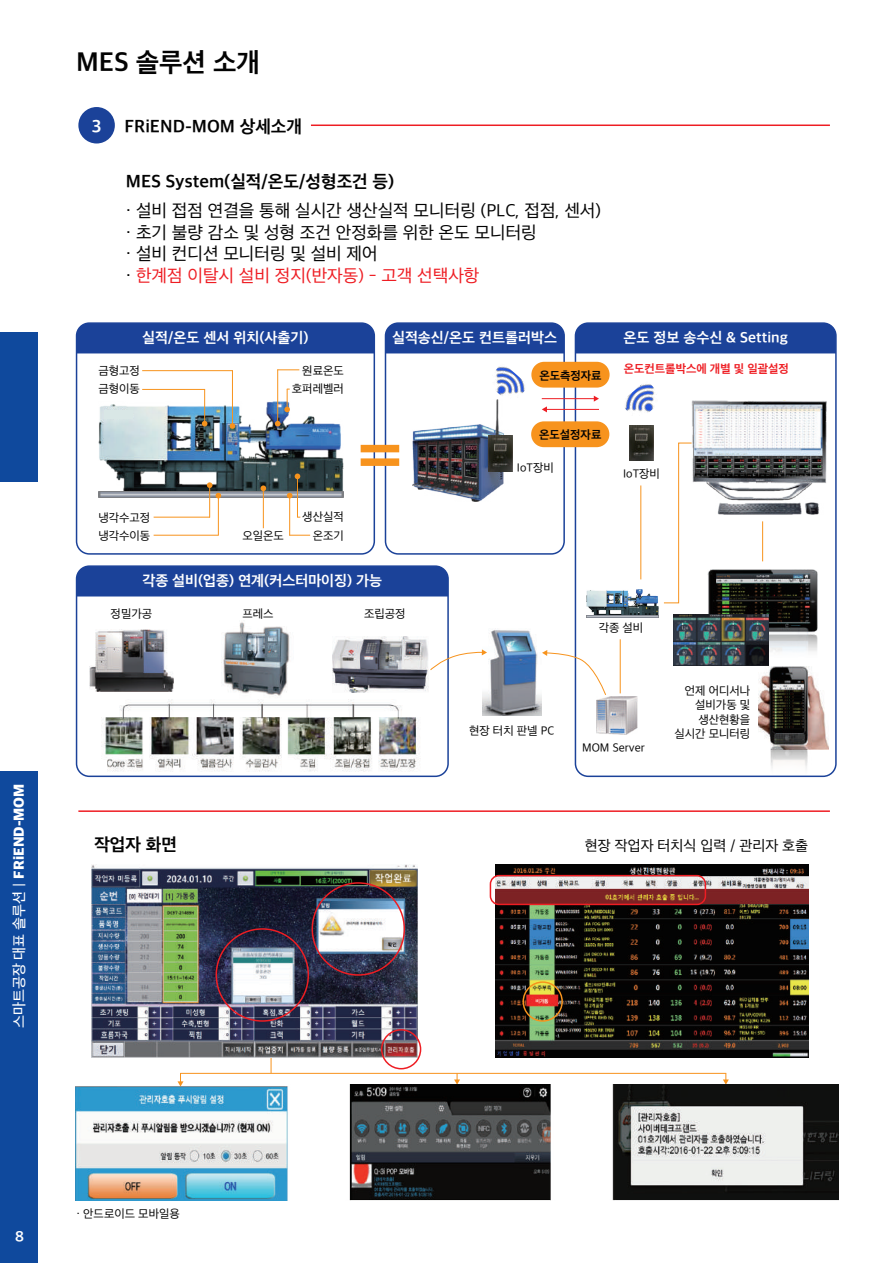
<style>
.page{position:relative;width:893px;height:1263px;background:#fff}
.page>*{position:absolute;margin:0;border:0;box-sizing:border-box;transform-origin:0 0}
.t1{font:700 27px "Apple SD Gothic Neo";color:#030303}
.t2{font:18px/21.6px "Apple SD Gothic Neo";color:#030303}
.t3{font:700 18px "Apple SD Gothic Neo";color:#030303}
.t4{font:700 18px "Apple SD Gothic Neo";color:#fff}
.t5{font:700 15px "Apple SD Gothic Neo";color:#fff}
.t6{font:500 15px "Apple SD Gothic Neo";color:#fff}
.t7{font:15px "Apple SD Gothic Neo";color:#030303}
.t8{font:12px/14.4px "Apple SD Gothic Neo";color:#030303;text-align:right}
.t9{font:700 12px "Apple SD Gothic Neo";color:#ee1d23}
.t10{font:700 12px "Apple SD Gothic Neo";color:#030303}
.s1{font-weight:800}
.s2{color:#ee1d23}
</style>
<div class="page">
<div style="left:0;top:771px;width:37px;height:492px;background:#0f499d"></div>
<div style="left:0;top:332px;width:38px;height:150px;background:#0f499d"></div>
<div style="left:78px;top:107px;width:37px;height:36px;background:#1b4299;border-radius:50%"></div>
<hr style="left:311px;top:125px;width:519px;height:1px;background:#ee1d23">
<hr style="left:78px;top:810px;width:752px;height:2px;background:#ee1d23">
<div style="left:385px;top:322px;width:180px;height:233px;border:2px solid #1b4299;border-radius:13px"></div>
<div style="left:385px;top:323px;width:179px;height:30px;background:#1b4299"></div>
<div style="left:575px;top:322px;width:262px;height:455px;border:2px solid #1b4299;border-radius:13px"></div>
<div style="left:575px;top:323px;width:261px;height:30px;background:#1b4299"></div>
<div style="left:531px;top:362px;width:79px;height:26px;background:#f7931d;border-radius:13px"></div>
<div style="left:531px;top:421px;width:78px;height:26px;background:#f7931d;border-radius:13px"></div>
<div style="left:76px;top:322px;width:299px;height:233px;border:2px solid #1b4299;border-radius:13px"></div>
<div style="left:77px;top:323px;width:297px;height:30px;background:#1b4299"></div>
<div style="left:76px;top:565px;width:373px;height:212px;border:2px solid #1b4299;border-radius:13px"></div>
<div style="left:77px;top:566px;width:371px;height:30px;background:#1b4299"></div>
<img style="left:98px;top:401px;width:246px;height:91px">
<img style="left:98px;top:492px;width:246px;height:6px">
<div style="left:104px;top:410px;width:29px;height:8px;background:#d9e7e6"></div>
<img style="left:586px;top:589px;width:72px;height:29px">
<svg style="left:588px;top:592px;width:8px;height:2px"></svg>
<hr style="left:204px;top:389px;width:1px;height:35px;background:#f7931d">
<svg style="left:202px;top:421px;width:5px;height:5px"></svg>
<hr style="left:209px;top:485px;width:1px;height:32px;background:#f7931d">
<hr style="left:218px;top:495px;width:1px;height:41px;background:#f7931d">
<svg style="left:207px;top:482px;width:14px;height:16px"></svg>
<hr style="left:263px;top:488px;width:1px;height:40px;background:#f7931d">
<svg style="left:261px;top:485px;width:5px;height:6px"></svg>
<hr style="left:297px;top:476px;width:1px;height:41px;background:#f7931d">
<svg style="left:295px;top:473px;width:5px;height:6px"></svg>
<hr style="left:289px;top:495px;width:1px;height:41px;background:#f7931d">
<svg style="left:287px;top:493px;width:5px;height:5px"></svg>
<hr style="left:232px;top:370px;width:1px;height:56px;background:#f7931d">
<svg style="left:230px;top:423px;width:5px;height:6px"></svg>
<hr style="left:142px;top:389px;width:63px;height:1px;background:#f7931d">
<hr style="left:154px;top:517px;width:56px;height:1px;background:#f7931d">
<hr style="left:154px;top:535px;width:64px;height:1px;background:#f7931d">
<svg style="left:289px;top:535px;width:21px;height:1px"></svg>
<hr style="left:142px;top:370px;width:91px;height:1px;background:#f7931d">
<hr style="left:277px;top:369px;width:1px;height:55px;background:#f7931d">
<svg style="left:275px;top:421px;width:6px;height:5px"></svg>
<svg style="left:277px;top:369px;width:22px;height:1px"></svg>
<div style="left:361px;top:445px;width:38px;height:7px;background:#f7931d"></div>
<div style="left:361px;top:458px;width:38px;height:8px;background:#f7931d"></div>
<hr style="left:542px;top:398px;width:53px;height:1px;background:#ee1d23">
<svg style="left:594px;top:396px;width:5px;height:6px"></svg>
<hr style="left:546px;top:409px;width:53px;height:1px;background:#ee1d23">
<svg style="left:542px;top:406px;width:5px;height:6px"></svg>
<svg style="left:284px;top:389px;width:6px;height:23px"></svg>
<img style="left:412px;top:405px;width:100px;height:96px">
<img style="left:496px;top:366px;width:29px;height:39px">
<img style="left:625px;top:384px;width:29px;height:29px">
<img style="left:692px;top:400px;width:134px;height:114px">
<img style="left:89px;top:629px;width:85px;height:62px">
<img style="left:221px;top:622px;width:69px;height:78px">
<img style="left:332px;top:637px;width:96px;height:55px">
<img style="left:482px;top:630px;width:59px;height:86px">
<img style="left:101px;top:700px;width:319px;height:72px">
<img style="left:708px;top:570px;width:109px;height:87px">
<img style="left:674px;top:615px;width:94px;height:50px">
<img style="left:758px;top:667px;width:71px;height:110px">
<img style="left:596px;top:697px;width:41px;height:37px">
<svg style="left:430px;top:649px;width:57px;height:22px"></svg>
<svg style="left:542px;top:650px;width:64px;height:46px"></svg>
<svg style="left:178px;top:1074px;width:5px;height:11px"></svg>
<svg style="left:271px;top:1058px;width:1px;height:15px"></svg>
<hr style="left:180px;top:1073px;width:546px;height:1px;background:#f7931d">
<svg style="left:454px;top:1073px;width:6px;height:12px"></svg>
<svg style="left:723px;top:1073px;width:6px;height:12px"></svg>
<hr style="left:640px;top:485px;width:1px;height:94px;background:#f7931d">
<hr style="left:762px;top:521px;width:1px;height:40px;background:#f7931d">
<hr style="left:620px;top:639px;width:1px;height:54px;background:#f7931d">
<img style="left:92px;top:865px;width:326px;height:193px">
<img style="left:496px;top:865px;width:312px;height:193px">
<img style="left:75px;top:1085px;width:764px;height:115px">
<div style="left:216px;top:928px;width:93px;height:94px;border:2px solid #ee1d23;border-radius:50%"></div>
<div style="left:312px;top:882px;width:93px;height:94px;border:2px solid #ee1d23;border-radius:50%"></div>
<div style="left:381px;top:1029px;width:40px;height:40px;border:2px solid #ee1d23;border-radius:50%"></div>
<div style="left:522px;top:981px;width:41px;height:41px;border:2px solid #f7931d;border-radius:50%"></div>
<div style="left:490px;top:875px;width:216px;height:30px;border:2px solid #ee1d23;border-radius:9px"></div>
<img style="left:488px;top:436px;width:24px;height:35px">
<img style="left:629px;top:425px;width:24px;height:36px">
<svg style="left:664px;top:442px;width:28px;height:162px"></svg>
<p class="t6" style="left:9px;top:1028px;width:246px;rotate:-90deg">스마트공장 대표 솔루션 | <span class="s1">FRiEND-MOM</span></p>
<h1 class="t1" style="left:76px;top:43px;width:185px">MES 솔루션 소개</h1>
<h2 class="t4" style="left:92px;top:113px;width:11px">3</h2>
<h2 class="t3" style="left:124px;top:113px;width:179px">FRiEND-MOM 상세소개</h2>
<h2 class="t3" style="left:126px;top:168px;width:270px">MES System(실적/온도/성형조건 등)</h2>
<h2 class="t2" style="left:126px;top:199px;width:477px">· 설비 접점 연결을 통해 실시간 생산실적 모니터링 (PLC, 접점, 센서) · 초기 불량 감소 및 성형 조건 안정화를 위한 온도 모니터링<br>· 설비 컨디션 모니터링 및 설비 제어<br>· <span class="s2">한계점 이탈시 설비 정지(반자동) - 고객 선택사항</span></h2>
<p class="t5" style="left:142px;top:327px;width:168px">실적/온도 센서 위치(사출기)</p>
<p class="t8" style="left:98px;top:363px;width:43px">금형고정</p>
<p class="t8" style="left:98px;top:381px;width:43px">금형이동</p>
<p class="t8" style="left:302px;top:363px;width:43px">원료온도</p>
<p class="t8" style="left:292px;top:381px;width:53px">호퍼레벨러</p>
<p class="t5" style="left:392px;top:327px;width:167px">실적송신/온도 컨트롤러박스</p>
<p class="t5" style="left:624px;top:327px;width:166px">온도 정보 송수신 &amp; Setting</p>
<p class="t10" style="left:539px;top:367px;width:64px">온도측정자료</p>
<p class="t9" style="left:624px;top:360px;width:167px">온도컨트롤박스에 개별 및 일괄설정</p>
<p class="t8" style="left:98px;top:510px;width:53px">냉각수고정</p>
<p class="t8" style="left:98px;top:528px;width:53px">냉각수이동</p>
<p class="t8" style="left:302px;top:509px;width:43px">생산실적</p>
<p class="t8" style="left:242px;top:527px;width:43px">오일온도</p>
<p class="t8" style="left:313px;top:527px;width:33px">온조기</p>
<p class="t5" style="left:142px;top:570px;width:241px">각종 설비(업종) 연계(커스터마이징) 가능</p>
<p class="t10" style="left:539px;top:426px;width:64px">온도설정자료</p>
<p class="t8" style="left:517px;top:460px;width:38px">IoT장비</p>
<p class="t8" style="left:623px;top:466px;width:38px">IoT장비</p>
<p class="t8" style="left:111px;top:605px;width:43px">정밀가공</p>
<p class="t8" style="left:243px;top:605px;width:33px">프레스</p>
<p class="t8" style="left:364px;top:605px;width:43px">조립공정</p>
<p class="t8" style="left:599px;top:620px;width:46px">각종 설비</p>
<p class="t8" style="left:469px;top:723px;width:87px">현장 터치 판넬 PC</p>
<p class="t8" style="left:582px;top:739px;width:64px">MOM Server</p>
<p class="t8" style="left:674px;top:683px;width:77px">언제 어디서나 설비가동 및 생산현황을 실시간 모니터링</p>
<h2 class="t3" style="left:94px;top:831px;width:84px">작업자 화면</h2>
<p class="t7" style="left:585px;top:835px;width:225px">현장 작업자 터치식 입력 / 관리자 호출</p>
<p class="t5" style="left:15px;top:1225px;width:10px">8</p>
<p class="t8" style="left:76px;top:1206px;width:105px">· 안드로이드 모바일용</p>
</div>
